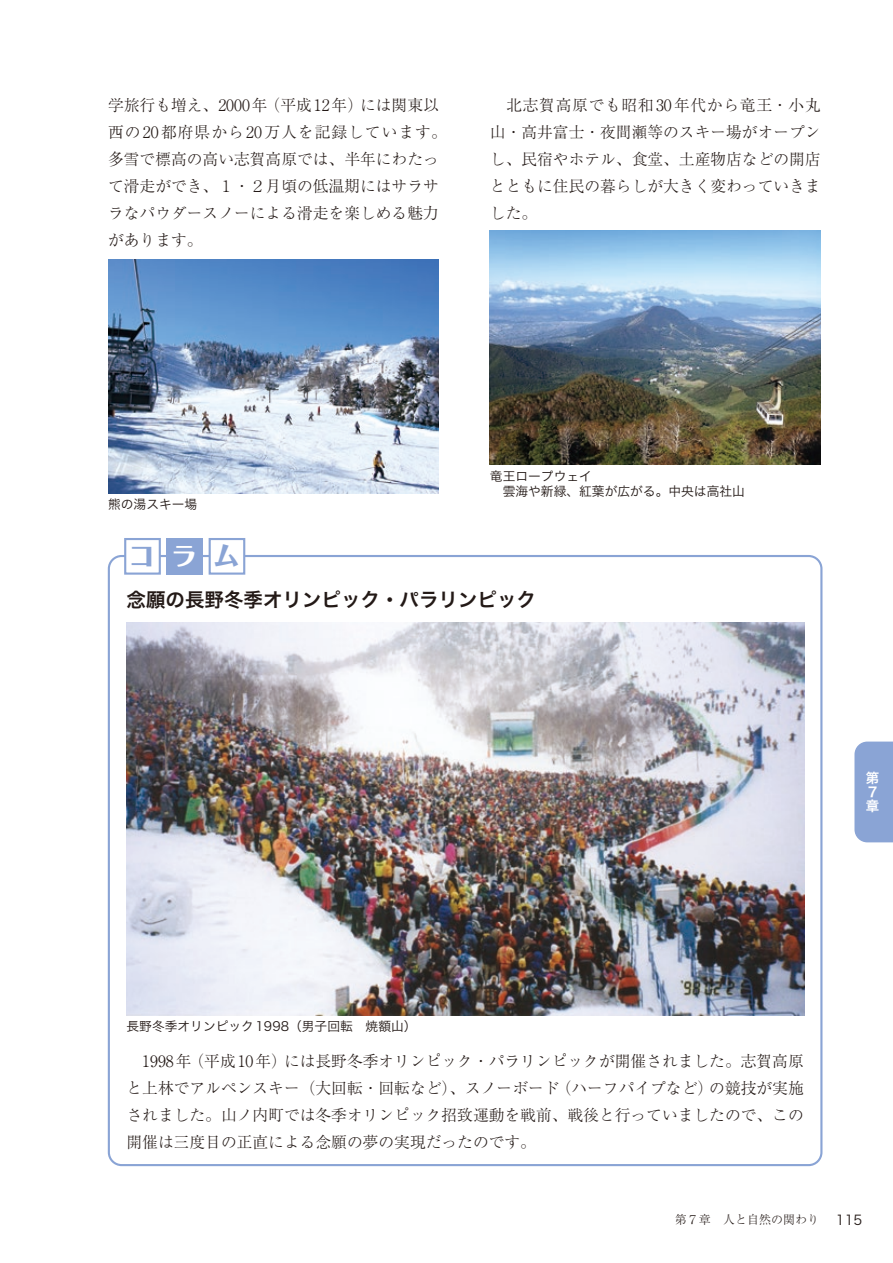
<style>
.page{position:relative;width:893px;height:1263px;background:#fff}
.page>*{position:absolute;margin:0;border:0;box-sizing:border-box;transform-origin:0 0}
.t1{font:800 26.25px "Folk Pro";color:#8aa4d5}
.t2{font:19.5px "Hira Kaku Std N W6";color:#231916}
.t3{font:300 15.75px/27px "Ryumin Pr 5";color:#231916;text-align:justify}
.t4{font:13.5px "Hira Kaku Std N W3";color:#231916}
.t5{font:13.5px/14.1px "Hira Kaku Std N W6";color:#fff}
.t6{font:12.75px/15px "Hira Kaku Std N W3";color:#231916}
.t7{font:300 12px "Ryumin Pr 5";color:#231916}
.s1{color:#fff}
</style>
<div class="page">
<div style="left:854px;top:741px;width:39px;height:101px;background:#8aa4d5"></div>
<img style="left:108px;top:259px;width:331px;height:234px">
<img style="left:126px;top:623px;width:678px;height:392px">
<img style="left:490px;top:231px;width:331px;height:234px">
<div style="left:124px;top:538px;width:37px;height:37px;background:#fff;border:2px solid #8aa4d5"></div>
<div style="left:166px;top:538px;width:37px;height:37px;background:#8aa4d5"></div>
<div style="left:209px;top:538px;width:36px;height:37px;background:#fff;border:2px solid #8aa4d5"></div>
<p class="t3" style="left:108px;top:90px;width:340px;text-align:left">学旅行も増え、2000年（平成 12年）には関東以西の20都府県から20万人を記録しています。多雪で標高の高い志賀高原では、半年にわたって滑走ができ、１・２月頃の低温期にはサラサラなパウダースノーによる滑走を楽しめる魅力があります。</p>
<p class="t3" style="left:490px;top:90px;width:332px">　北志賀高原でも昭和30年代から竜王・小丸山・高井富士・夜間瀬等のスキー場がオープンし、民宿やホテル、食堂、土産物店などの開店とともに住民の暮らしが大きく変わっていきました。</p>
<p class="t6" style="left:108px;top:496px;width:91px">熊の湯スキー場</p>
<h1 class="t1" style="left:129px;top:534px;width:112px">コ<span class="s1">ラ</span>ム</h1>
<p class="t6" style="left:490px;top:468px;width:256px">竜王ロープウェイ<br>　雲海や新緑、紅葉が広がる。中央は高社山</p>
<p class="t2" style="left:126px;top:584px;width:411px">念願の長野冬季オリンピック・パラリンピック</p>
<p class="t5" style="left:866px;top:771px;width:14px">第<br>７章</p>
<p class="t6" style="left:126px;top:1019px;width:292px">長野冬季オリンピック1998（男子回転　焼額山）</p>
<p class="t3" style="left:126px;top:1046px;width:679px">　1998年（平成 10年）には長野冬季オリンピック・パラリンピックが開催されました。志賀高原と上林でアルペンスキー（大回転・回転など）、スノーボード（ハーフパイプなど）の競技が実施されました。山ノ内町では冬季オリンピック招致運動を戦前、戦後と行っていましたので、この開催は三度目の正直による念願の夢の実現だったのです。</p>
<p class="t7" style="left:675px;top:1210px;width:145px">第７章　人と自然の関わり</p>
<p class="t4" style="left:836px;top:1209px;width:28px">115</p>
</div>
